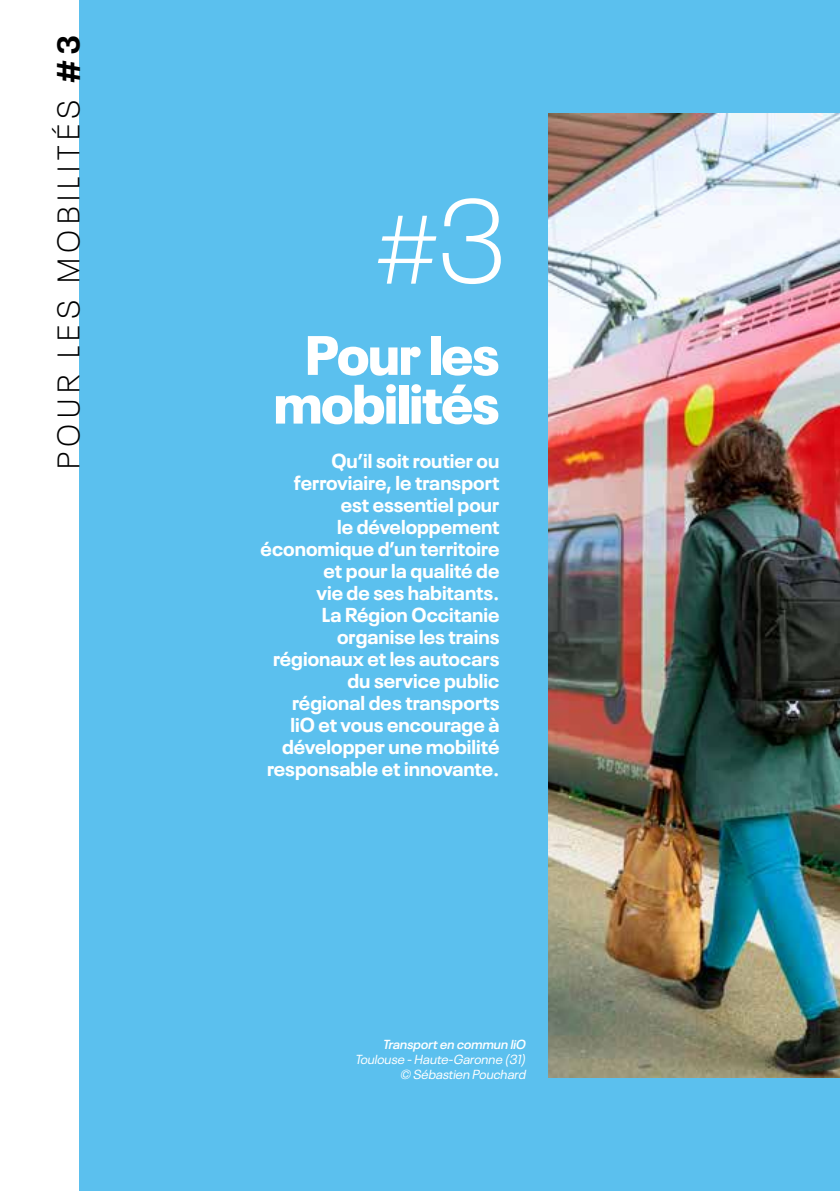
<style>
.page{position:relative;width:840px;height:1191px;background:#fff}
.page>*{position:absolute;margin:0;border:0;box-sizing:border-box;transform-origin:0 0}
.t1{font:300 92px "Neue Plak";color:#fff}
.t2{font:900 55px/48.6px "Neue Plak";letter-spacing:-.02em;color:#fff;text-align:center}
.t3{font:300 30.8px "Neue Plak";letter-spacing:.18em;color:#000}
.t4{font:700 20px/22px "Neue Plak";color:#fff;text-align:right}
.t5{font:italic 13px/15px "Neue Plak";color:#fff;text-align:right}
.t6{font:italic 600 13px "Neue Plak";color:#fff}
.s1{font-weight:700}
.s2{font-size:116.2px}
</style>
<div class="page">
<div style="left:79px;top:0;width:760px;height:1191px;background:#5bc0ee"></div>
<img style="left:548px;top:113px;width:291px;height:964px">
<h3 class="t3" style="left:45px;top:469px;width:435px;rotate:-90deg">POUR LES MOBILITÉS <span class="s1">#3</span></h3>
<h1 class="t1" style="left:376px;top:181px;width:132px"># <span class="s2">3</span></h1>
<h2 class="t2" style="left:273px;top:324px;width:227px">Pour les mobilités</h2>
<p class="t4" style="left:260px;top:447px;width:240px">Qu’il soit routier ou ferroviaire, le transport<br>est essentiel pour<br>le développement économique d’un territoire et pour la qualité de<br>vie de ses habitants.<br>La Région Occitanie organise les trains régionaux et les autocars du service public<br>régional des transports<br>liO et vous encourage à développer une mobilité responsable et innovante.</p>
<p class="t6" style="left:382px;top:1034px;width:147px">Transporten commun liO</p>
<p class="t5" style="left:355px;top:1051px;width:175px">Toulouse -Haute-Garonne (31) © Sébastien Pouchard</p>
</div>
